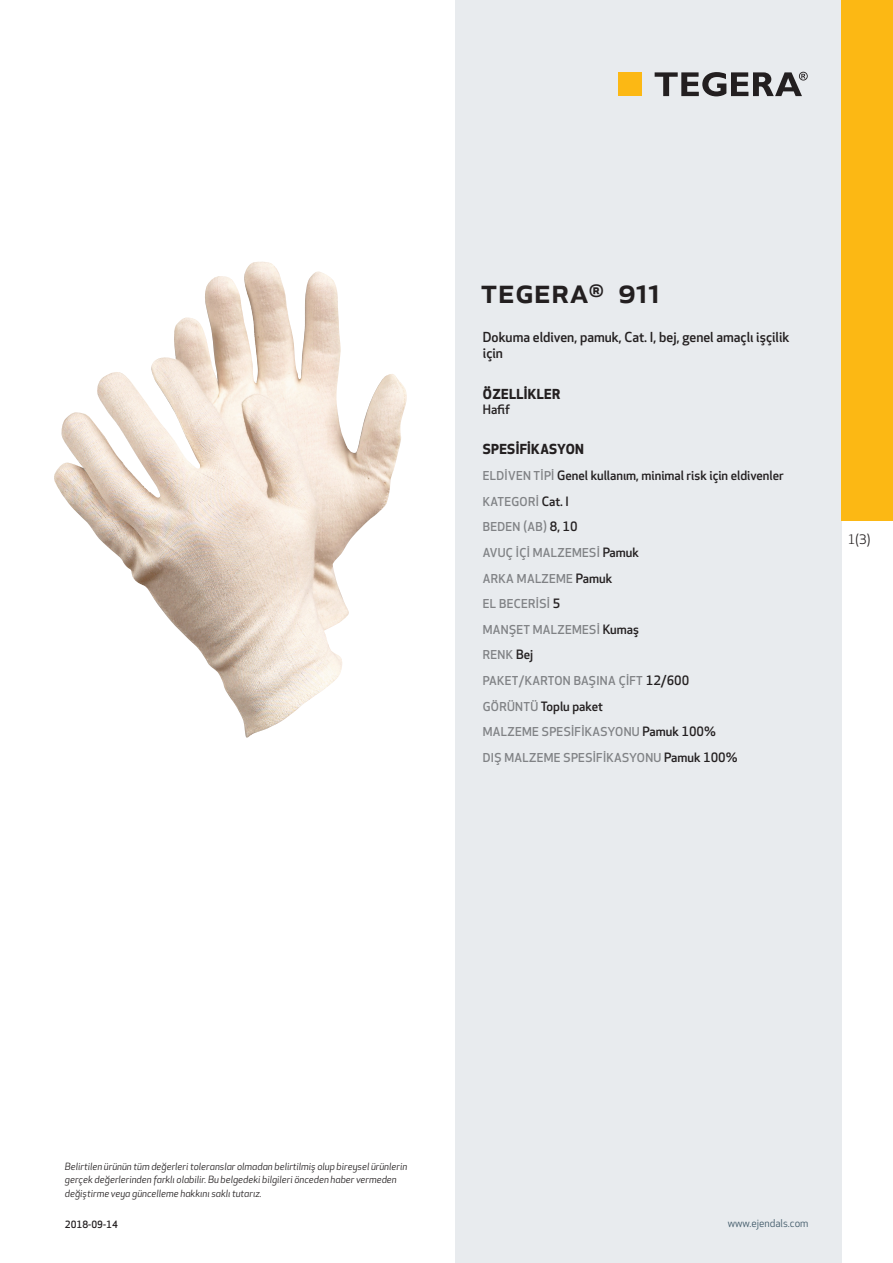
<style>
.page{position:relative;width:893px;height:1263px;background:#fff}
.page>*{position:absolute;margin:0;border:0;box-sizing:border-box;transform-origin:0 0}
.prodname{font:500 34.5px "Apex New";color:#231f20}
.Funktion_body{font:500 13.5px/16.5px "Apex New";color:#231f20}
.Funktion_body-2{font:700 13.5px "Apex New";letter-spacing:.025em;color:#231f20}
.t1{font:12.75px "Apex New";color:#231f20}
.Funktion_body-3{font:500 12.6px "Apex New";color:#231f20}
.Funktion_body-4{font:500 12px "Apex New";letter-spacing:.025em;color:#808285}
.t2{font:10.5px "Apex New";color:#405968}
.t3{font:italic 9.75px/13.5px "Apex New";color:#231f20}
.Sidfot_datum{font:500 9.75px "Apex New";color:#231f20}
.s1{font-size:12px;color:#808285}
.s2{font-size:12.6px;color:#231f20}
</style>
<div class="page">
<div style="left:455px;top:0;width:387px;height:1263px;background:#e8ebee"></div>
<div style="left:842px;top:0;width:51px;height:520px;background:#fcb814"></div>
<img style="left:54px;top:262px;width:332px;height:476px">
<div style="left:618px;top:72px;width:24px;height:24px;background:#fcb814"></div>
<svg style="left:655px;top:72px;width:153px;height:24px"></svg>
<p class="prodname" style="left:480px;top:267px;width:182px">TEGERA<sup>®</sup> 911</p>
<p class="Funktion_body" style="left:483px;top:328px;width:308px">Dokuma eldiven, pamuk, Cat. I, bej, genel amaçlı işçilik için</p>
<p class="Funktion_body-2" style="left:483px;top:384px;width:79px">ÖZELLİKLER</p>
<p class="Funktion_body-3" style="left:483px;top:401px;width:29px">Hafif</p>
<p class="Funktion_body-2" style="left:483px;top:440px;width:103px">SPESİFİKASYON</p>
<p class="Funktion_body-3" style="left:483px;top:467px;width:302px"><span class="s1">ELDİVEN TİPİ</span> Genel kullanım, minimal risk için eldivenler</p>
<p class="Funktion_body-4" style="left:483px;top:493px;width:87px">KATEGORİ <span class="s2">Cat. I</span></p>
<p class="Funktion_body-4" style="left:483px;top:519px;width:96px">BEDEN (AB) <span class="s2">8, 10</span></p>
<p class="Funktion_body-4" style="left:483px;top:544px;width:158px">AVUÇ İÇİ MALZEMESİ <span class="s2">Pamuk</span></p>
<p class="Funktion_body-4" style="left:483px;top:570px;width:131px">ARKA MALZEME <span class="s2">Pamuk</span></p>
<p class="Funktion_body-4" style="left:483px;top:596px;width:79px">EL BECERİSİ <span class="s2">5</span></p>
<p class="Funktion_body-4" style="left:483px;top:621px;width:158px">MANŞET MALZEMESİ <span class="s2">Kumaş</span></p>
<p class="Funktion_body-4" style="left:483px;top:647px;width:52px">RENK <span class="s2">Bej</span></p>
<p class="Funktion_body-4" style="left:483px;top:673px;width:208px">PAKET/KARTON BAŞINA ÇİFT <span class="s2">12/600</span></p>
<p class="Funktion_body-3" style="left:483px;top:698px;width:122px"><span class="s1">GÖRÜNTÜ</span> Toplu paket</p>
<p class="Funktion_body-4" style="left:483px;top:724px;width:235px">MALZEME SPESİFİKASYONU <span class="s2">Pamuk 100%</span></p>
<p class="Funktion_body-4" style="left:483px;top:749px;width:256px">DIŞ MALZEME SPESİFİKASYONU <span class="s2">Pamuk 100%</span></p>
<p class="t1" style="left:848px;top:531px;width:24px">1(3)</p>
<p class="t3" style="left:65px;top:1159px;width:344px">Belirtilen ürünün tüm değerleri toleranslar olmadan belirtilmiş olup bireysel ürünlerin gerçek değerlerinden farklı olabilir. Bu belgedeki bilgileri önceden haber vermeden değiştirme veya güncelleme hakkını saklı tutarız.</p>
<p class="Sidfot_datum" style="left:65px;top:1218px;width:54px">2018-09-14</p>
<p class="t2" style="left:728px;top:1217px;width:82px">www.ejendals.com</p>
</div>
